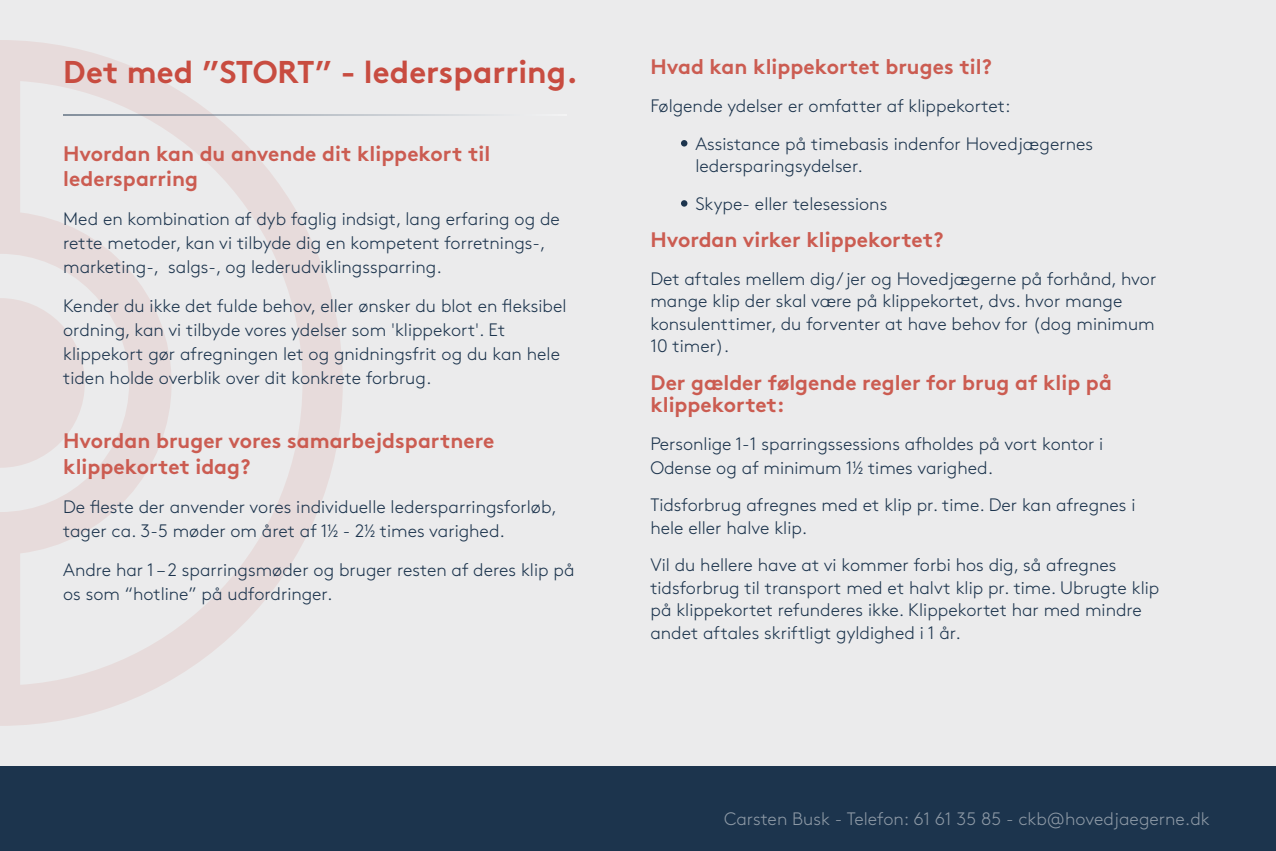
<style>
.page{position:relative;width:1276px;height:851px;background:#fff}
.page>*{position:absolute;margin:0;border:0;box-sizing:border-box;transform-origin:0 0}
.t1{font:700 31.5px "Brown";color:#c84c40}
.t2{font:700 21px/25.2px "Brown";color:rgb(200 76 64/.9)}
.t3{font:300 18px/24px "Brown";color:#1c344d}
.t4{font:300 18px "Brown";color:#fff}
</style>
<div class="page">
<div style="left:0;top:0;width:1276px;height:850px;background:#ebebec"></div>
<svg style="left:681px;top:140px;width:6px;height:6px"></svg>
<div style="left:681px;top:200px;width:6px;height:7px;background:#1c344d;border-radius:50%"></div>
<div style="left:0;top:765px;width:1276px;height:85px;background:#1c344d"></div>
<svg style="left:0;top:40px;width:343px;height:685px"></svg>
<svg style="left:0;top:298px;width:85px;height:169px"></svg>
<svg style="left:63px;top:114px;width:418px;height:1px"></svg>
<h1 class="t1" style="left:63px;top:47px;width:516px">Det med ”STORT” - ledersparring.</h1>
<p class="t2" style="left:63px;top:139px;width:429px">Hvordan kan du anvende dit klippekort til ledersparring</p>
<p class="t3" style="left:63px;top:205px;width:498px">Med en kombination af dyb faglig indsigt, lang erfaring og de rette metoder, kan vi tilbyde dig en kompetent forretnings-, marketing-, salgs-, og lederudviklingssparring.</p>
<p class="t3" style="left:63px;top:292px;width:505px">Kender du ikke det fulde behov, eller ønsker du blot en fleksibel ordning, kan vi tilbyde vores ydelser som 'klippekort'. Et klippekort gør afregningen let og gnidningsfrit og du kan hele tiden holde overblik over dit konkrete forbrug.</p>
<p class="t2" style="left:63px;top:426px;width:432px">Hvordan bruger vores samarbejdspartnere klippekortet idag?</p>
<p class="t3" style="left:63px;top:493px;width:495px">De fleste der anvender vores individuelle ledersparringsforløb, tager ca. 3-5 møder om året af 1½ - 2½ times varighed.</p>
<p class="t3" style="left:63px;top:556px;width:513px">Andre har 1 – 2 sparringsmøder og bruger resten af deres klip på os som “hotline” på udfordringer.</p>
<p class="t2" style="left:650px;top:52px;width:343px">Hvad kan klippekortet bruges til?</p>
<p class="t3" style="left:695px;top:86px;width:399px;line-height:37.5px;text-indent:-45px">Følgende ydelser er omfatter af klippekortet:<br>Assistance på timebasis indenfor Hovedjægernes</p>
<p class="t3" style="left:695px;top:146px;width:193px;line-height:37.5px">ledersparingsydelser.<br>Skype- eller telesessions</p>
<p class="t2" style="left:650px;top:225px;width:295px">Hvordan virker klippekortet?</p>
<p class="t3" style="left:650px;top:266px;width:507px;line-height:22.5px">Det aftales mellem dig/ jer og Hovedjægerne på forhånd, hvor mange klip der skal være på klippekortet, dvs. hvor mange konsulenttimer, du forventer at have behov for (dog minimum 10 timer).</p>
<p class="t2" style="left:650px;top:369px;width:463px;line-height:22.5px">Der gælder følgende regler for brug af klip på klippekortet:</p>
<p class="t3" style="left:650px;top:430px;width:454px">Personlige 1-1 sparringssessions afholdes på vort kontor i<br>Odense og af minimum 1½ times varighed.</p>
<p class="t3" style="left:650px;top:492px;width:487px;line-height:22.5px">Tidsforbrug afregnes med et klip pr. time. Der kan afregnes i hele eller halve klip.</p>
<p class="t3" style="left:650px;top:552px;width:510px;line-height:22.5px">Vil du hellere have at vi kommer forbi hos dig, så afregnes tidsforbrug til transport med et halvt klip pr. time. Ubrugte klip på klippekortet refunderes ikke. Klippekortet har med mindre andet aftales skriftligt gyldighed i 1 år.</p>
<p class="t4" style="left:724px;top:805px;width:487px">Carsten Busk - Telefon: 61 61 35 85 - ckb@hovedjaegerne.dk</p>
</div>
